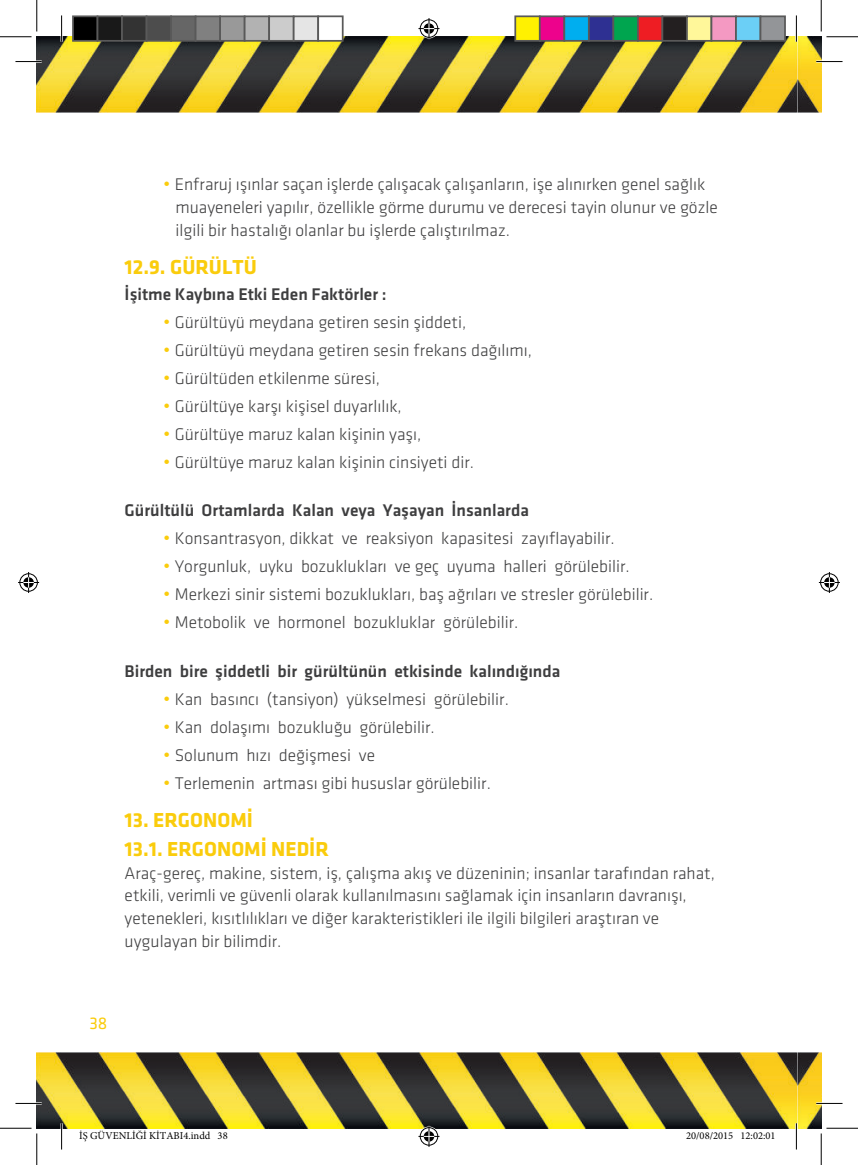
<style>
.page{position:relative;width:858px;height:1165px;background:#fff}
.page>*{position:absolute;margin:0;border:0;box-sizing:border-box;transform-origin:0 0}
.t1{font:700 21px/28.7px "Klavika";color:#facc0c}
.t2{font:300 17.5px/22.8px "Klavika";color:#3e3e3f}
.t3{font:500 17.5px "Klavika";color:#3e3e3f}
.t4{font:17.5px "Klavika";color:#facc0c}
.t5{font:10.5px "Minion Pro";color:#000}
.s1{font-size:19.25px;color:#facc0c}
</style>
<div class="page">
<img style="left:37px;top:37px;width:784px;height:76px">
<img style="left:37px;top:1052px;width:784px;height:76px">
<hr style="left:15px;top:60px;width:27px;height:3px;background:#fff">
<hr style="left:816px;top:60px;width:26px;height:3px;background:#fff">
<hr style="left:15px;top:1102px;width:27px;height:2px;background:#fff">
<hr style="left:816px;top:1102px;width:26px;height:2px;background:#fff">
<hr style="left:60px;top:15px;width:3px;height:27px;background:#fff">
<hr style="left:60px;top:1123px;width:3px;height:26px;background:#fff">
<hr style="left:795px;top:15px;width:2px;height:27px;background:#fff">
<hr style="left:795px;top:1123px;width:2px;height:26px;background:#fff">
<svg style="left:15px;top:61px;width:27px;height:1px"></svg>
<svg style="left:816px;top:61px;width:26px;height:1px"></svg>
<svg style="left:15px;top:1103px;width:27px;height:1px"></svg>
<svg style="left:816px;top:1103px;width:26px;height:1px"></svg>
<svg style="left:61px;top:15px;width:1px;height:27px"></svg>
<svg style="left:61px;top:1123px;width:1px;height:26px"></svg>
<svg style="left:795px;top:15px;width:1px;height:27px"></svg>
<svg style="left:795px;top:1123px;width:1px;height:26px"></svg>
<hr style="left:0;top:36px;width:32px;height:1px;background:#000">
<hr style="left:826px;top:36px;width:31px;height:1px;background:#000">
<hr style="left:0;top:1128px;width:32px;height:1px;background:#000">
<hr style="left:826px;top:1128px;width:31px;height:1px;background:#000">
<hr style="left:36px;top:0;width:1px;height:31px;background:#000">
<hr style="left:36px;top:1133px;width:1px;height:32px;background:#000">
<hr style="left:820px;top:0;width:1px;height:31px;background:#000">
<hr style="left:820px;top:1133px;width:1px;height:32px;background:#000">
<svg style="left:418px;top:18px;width:21px;height:21px"></svg>
<svg style="left:418px;top:1126px;width:21px;height:21px"></svg>
<svg style="left:18px;top:572px;width:21px;height:21px"></svg>
<svg style="left:818px;top:572px;width:21px;height:21px"></svg>
<div style="left:73px;top:16px;width:24px;height:25px;background:#000"></div>
<div style="left:72px;top:15px;width:26px;height:27px;border:2px solid #595959"></div>
<div style="left:97px;top:16px;width:25px;height:25px;background:#191919"></div>
<div style="left:97px;top:15px;width:26px;height:27px;border:2px solid #595959"></div>
<div style="left:122px;top:16px;width:24px;height:25px;background:#333"></div>
<div style="left:121px;top:15px;width:26px;height:27px;border:2px solid #595959"></div>
<div style="left:146px;top:16px;width:25px;height:25px;background:#4d4d4d"></div>
<div style="left:146px;top:15px;width:26px;height:27px;border:2px solid #595959"></div>
<div style="left:171px;top:16px;width:24px;height:25px;background:#666"></div>
<div style="left:170px;top:15px;width:26px;height:27px;border:2px solid #595959"></div>
<div style="left:195px;top:16px;width:25px;height:25px;background:#808080"></div>
<div style="left:195px;top:15px;width:26px;height:27px;border:2px solid #595959"></div>
<div style="left:220px;top:16px;width:24px;height:25px;background:#999"></div>
<div style="left:219px;top:15px;width:26px;height:27px;border:2px solid #595959"></div>
<div style="left:244px;top:16px;width:25px;height:25px;background:#b2b2b2"></div>
<div style="left:244px;top:15px;width:26px;height:27px;border:2px solid #595959"></div>
<div style="left:269px;top:16px;width:24px;height:25px;background:#ccc"></div>
<div style="left:268px;top:15px;width:26px;height:27px;border:2px solid #595959"></div>
<div style="left:293px;top:16px;width:25px;height:25px;background:#e5e5e5"></div>
<div style="left:293px;top:15px;width:26px;height:27px;border:2px solid #595959"></div>
<div style="left:318px;top:16px;width:24px;height:25px;background:#fff"></div>
<div style="left:317px;top:15px;width:26px;height:27px;border:2px solid #595959"></div>
<div style="left:515px;top:16px;width:24px;height:25px;background:#fff101"></div>
<div style="left:514px;top:15px;width:26px;height:27px;border:2px solid #595959"></div>
<div style="left:539px;top:16px;width:25px;height:25px;background:#ed028c"></div>
<div style="left:538px;top:15px;width:27px;height:27px;border:2px solid #595959"></div>
<div style="left:564px;top:16px;width:24px;height:25px;background:#00aeef"></div>
<div style="left:563px;top:15px;width:26px;height:27px;border:2px solid #595959"></div>
<div style="left:588px;top:16px;width:25px;height:25px;background:#2e3092"></div>
<div style="left:587px;top:15px;width:27px;height:27px;border:2px solid #595959"></div>
<div style="left:613px;top:16px;width:24px;height:25px;background:#00a54f"></div>
<div style="left:612px;top:15px;width:26px;height:27px;border:2px solid #595959"></div>
<div style="left:637px;top:16px;width:25px;height:25px;background:#ee1d23"></div>
<div style="left:636px;top:15px;width:27px;height:27px;border:2px solid #595959"></div>
<div style="left:662px;top:16px;width:24px;height:25px;background:#231f20"></div>
<div style="left:661px;top:15px;width:26px;height:27px;border:2px solid #595959"></div>
<div style="left:686px;top:16px;width:25px;height:25px;background:#fff79a"></div>
<div style="left:685px;top:15px;width:27px;height:27px;border:2px solid #595959"></div>
<div style="left:711px;top:16px;width:24px;height:25px;background:#f499c2"></div>
<div style="left:710px;top:15px;width:26px;height:27px;border:2px solid #595959"></div>
<div style="left:735px;top:16px;width:25px;height:25px;background:#6bcff6"></div>
<div style="left:734px;top:15px;width:27px;height:27px;border:2px solid #595959"></div>
<div style="left:760px;top:16px;width:24px;height:25px;background:#939598"></div>
<div style="left:759px;top:15px;width:26px;height:27px;border:2px solid #595959"></div>
<p class="t2" style="left:175px;top:173px;width:543px;text-indent:-12px"><span class="s1">•</span> Enfraruj ışınlar saçan işlerde çalışacak çalışanların, işe alınırken genel sağlık muayeneleri yapılır, özellikle görme durumu ve derecesi tayin olunur ve gözle ilgili bir hastalığı olanlar bu işlerde çalıştırılmaz.</p>
<p class="t1" style="left:125px;top:253px;width:134px">12.9. GÜRÜLTÜ</p>
<p class="t3" style="left:125px;top:285px;width:263px">İşitme Kaybına Etki Eden Faktörler :</p>
<p class="t2" style="left:163px;top:311px;width:304px"><span class="s1">•</span> Gürültüyü meydana getiren sesin şiddeti,</p>
<p class="t2" style="left:163px;top:339px;width:370px"><span class="s1">•</span> Gürültüyü meydana getiren sesin frekans dağılımı,</p>
<p class="t2" style="left:163px;top:367px;width:218px"><span class="s1">•</span> Gürültüden etkilenme süresi,</p>
<p class="t2" style="left:163px;top:395px;width:240px"><span class="s1">•</span> Gürültüye karşı kişisel duyarlılık,</p>
<p class="t2" style="left:163px;top:423px;width:259px"><span class="s1">•</span> Gürültüye maruz kalan kişinin yaşı,</p>
<p class="t2" style="left:163px;top:451px;width:312px"><span class="s1">•</span> Gürültüye maruz kalan kişinin cinsiyeti dir.</p>
<p class="t3" style="left:125px;top:501px;width:406px">Gürültülü Ortamlarda Kalan veya Yaşayan İnsanlarda</p>
<p class="t2" style="left:163px;top:527px;width:453px"><span class="s1">•</span> Konsantrasyon, dikkat ve reaksiyon kapasitesi zayıflayabilir.</p>
<p class="t2" style="left:163px;top:555px;width:468px"><span class="s1">•</span> Yorgunluk, uyku bozuklukları ve geç uyuma halleri görülebilir.</p>
<p class="t2" style="left:163px;top:583px;width:491px"><span class="s1">•</span> Merkezi sinir sistemi bozuklukları, baş ağrıları ve stresler görülebilir.</p>
<p class="t2" style="left:163px;top:611px;width:356px"><span class="s1">•</span> Metobolik ve hormonel bozukluklar görülebilir.</p>
<p class="t3" style="left:125px;top:662px;width:437px">Birden bire şiddetli bir gürültünün etkisinde kalındığında</p>
<p class="t2" style="left:163px;top:688px;width:347px"><span class="s1">•</span> Kan basıncı (tansiyon) yükselmesi görülebilir.</p>
<p class="t2" style="left:163px;top:716px;width:273px"><span class="s1">•</span> Kan dolaşımı bozukluğu görülebilir.</p>
<p class="t2" style="left:163px;top:744px;width:213px"><span class="s1">•</span> Solunum hızı değişmesi ve</p>
<p class="t2" style="left:163px;top:772px;width:329px"><span class="s1">•</span> Terlemenin artması gibi hususlar görülebilir.</p>
<p class="t1" style="left:125px;top:806px;width:206px">13. ERGONOMİ<br>13.1. ERGONOMİ NEDİR</p>
<p class="t2" style="left:125px;top:862px;width:591px">Araç-gereç, makine, sistem, iş, çalışma akış ve düzeninin; insanlar tarafından rahat, etkili, verimli ve güvenli olarak kullanılmasını sağlamak için insanların davranışı, yetenekleri, kısıtlılıkları ve diğer karakteristikleri ile ilgili bilgileri araştıran ve uygulayan bir bilimdir.</p>
<p class="t4" style="left:89px;top:1014px;width:20px">38</p>
<p class="t5" style="left:79px;top:1130px;width:150px">İŞ GÜVENLİĞİ KİTABI4.indd 38</p>
<p class="t5" style="left:685px;top:1130px;width:91px">20/08/2015 12:02:01</p>
</div>
